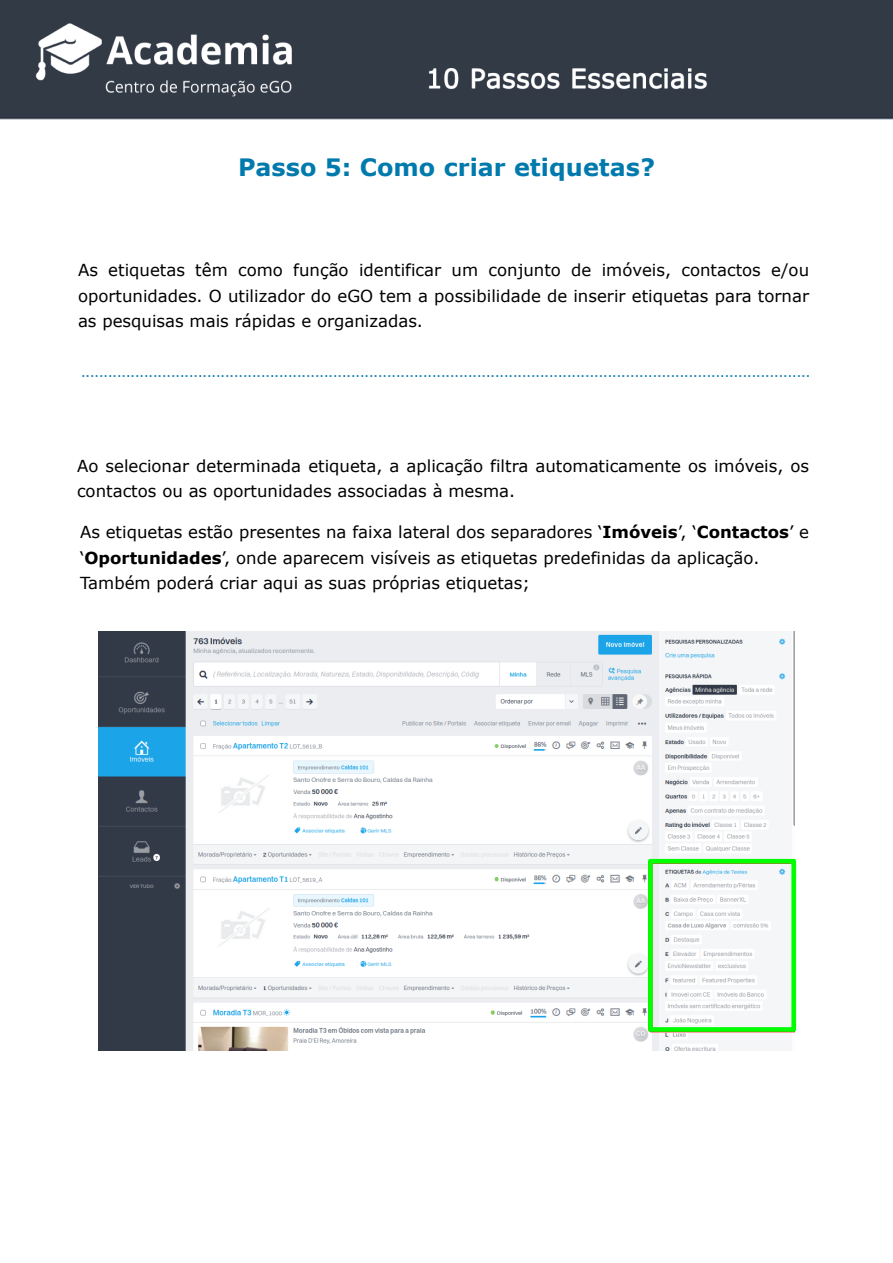
<style>
.page{position:relative;width:893px;height:1263px;background:#fff}
.page>*{position:absolute;margin:0;border:0;box-sizing:border-box;transform-origin:0 0}
.t1{font:700 24px "Verdana";color:#007aad}
.t2{font:18px "Times New Roman";color:#007aad}
.t3{font:16.5px/25.5px "Verdana";color:#000}
.s1{font-weight:700}
</style>
<div class="page">
<img style="left:98px;top:631px;width:697px;height:419px">
<img style="left:0;top:0;width:893px;height:119px">
<div style="left:648px;top:859px;width:148px;height:173px;border:5px solid #0f0"></div>
<h1 class="t1" style="left:238px;top:150px;width:418px">Passo 5: Como criar etiquetas?</h1>
<p class="t3" style="left:78px;top:257px;width:733px;text-align:justify">As etiquetas têm como função identificar um conjunto de imóveis, contactos e/ou oportunidades. O utilizador do eGO tem a possibilidade de inserir etiquetas para tornar as pesquisas mais rápidas e organizadas.</p>
<p class="t2" style="left:81px;top:358px;width:731px">..................................................................................................................................................................</p>
<p class="t3" style="left:77px;top:453px;width:734px">Ao selecionar determinada etiqueta, a aplicação filtra automaticamente os imóveis, os contactos ou as oportunidades associadas à mesma.</p>
<p class="t3" style="left:80px;top:519px;width:730px">As etiquetas estão presentes na faixa lateral dos separadores ‘<span class="s1">Imóveis</span>’, ‘<span class="s1">Contactos</span>’ e ‘<span class="s1">Oportunidades</span>’, onde aparecem visíveis as etiquetas predefinidas da aplicação.<br>Também poderá criar aqui as suas próprias etiquetas;</p>
</div>
